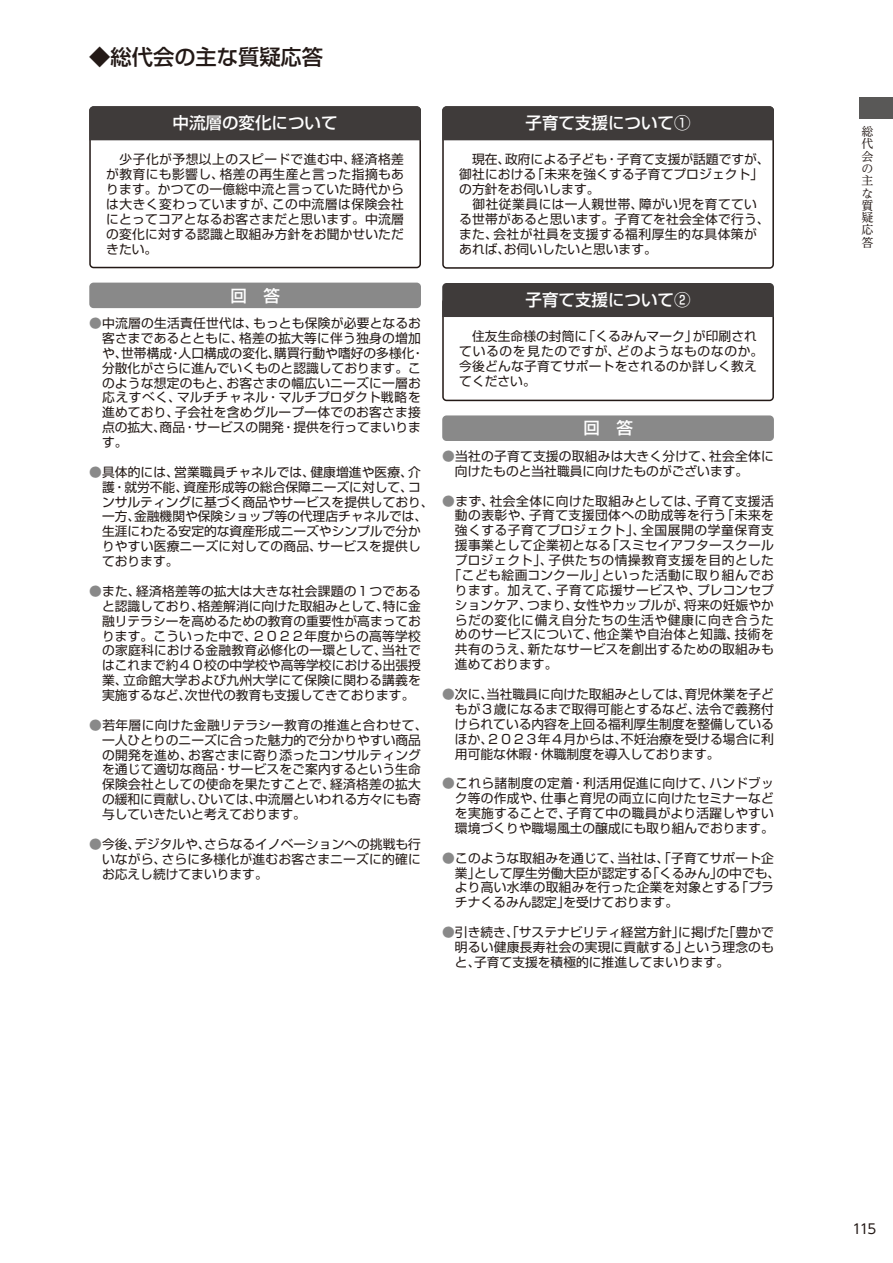
<style>
.page{position:relative;width:893px;height:1263px;background:#fff}
.page>*{position:absolute;margin:0;border:0;box-sizing:border-box;transform-origin:0 0}
.t1{font:500 21.3px "Shin Go Pro";color:#231916}
.t2{font:500 16.5px "Shin Go Pro";color:#fff}
.t3{font:13.5px "UD Shin Go Pro";color:#231916}
.t4{font:12.75px/14.9px "Shin Go Pro";letter-spacing:.01em;color:#231916}
.t5{font:12.75px "Shin Go Pro";letter-spacing:.035em;color:#231916}
.t6{font:12.75px "Shin Go Pro";letter-spacing:.045em;color:#231916}
.t7{font:12.75px "Shin Go Pro";letter-spacing:.05em;color:#231916}
.t8{font:12.75px "Shin Go Pro";letter-spacing:.03em;color:#231916}
.t9{font:12.75px "Shin Go Pro";letter-spacing:.04em;color:#231916}
.t10{font:12px/12.3px "UD Reimin Pro";color:#231916;text-align:justify}
.s1{color:#898989}
</style>
<div class="page">
<div style="left:859px;top:98px;width:34px;height:21px;background:#595857"></div>
<div style="left:89px;top:283px;width:332px;height:25px;background:#898989;border-radius:4px"></div>
<div style="left:442px;top:415px;width:332px;height:26px;background:#898989;border-radius:4px"></div>
<svg style="left:89px;top:140px;width:332px;height:128px"></svg>
<div style="left:89px;top:106px;width:332px;height:34px;background:#3f3b3a"></div>
<svg style="left:442px;top:140px;width:332px;height:129px"></svg>
<div style="left:442px;top:106px;width:332px;height:34px;background:#3f3b3a"></div>
<svg style="left:442px;top:283px;width:332px;height:118px"></svg>
<h1 class="t1" style="left:89px;top:40px;width:235px">◆総代会の主な質疑応答</h1>
<p class="t2" style="left:173px;top:110px;width:166px">中流層の変化について</p>
<p class="t4" style="left:106px;top:150px;width:299px;text-align:justify">　少子化が予想以上のスピードで進む中、経済格差が教育にも影響し、格差の再生産と言った指摘もあります。かつての一億総中流と言っていた時代からは大きく変わっていますが、この中流層は保険会社にとってコアとなるお客さまだと思います。中流層の変化に対する認識と取組み方針をお聞かせいただきたい。</p>
<p class="t2" style="left:230px;top:282px;width:51px">回　答</p>
<p class="t4" style="left:102px;top:314px;width:324px;text-indent:-13px"><span class="s1">●</span>中流層の生活責任世代は、もっとも保険が必要となるお客さまであるとともに、格差の拡大等に伴う独身の増加や、世帯構成・人口構成の変化、購買行動や嗜好の多様化・分散化がさらに進んでいくものと認識しております。このような想定のもと、お客さまの幅広いニーズに一層お応えすべく、マルチチャネル・マルチプロダクト戦略を進めており、子会社を含めグループ一体でのお客さま接点の拡大、商品・サービスの開発・提供を行ってまいります。</p>
<p class="t4" style="left:102px;top:463px;width:333px;text-indent:-13px"><span class="s1">●</span>具体的には、営業職員チャネルでは、健康増進や医療、介護・就労不能、資産形成等の総合保障ニーズに対して、コンサルティングに基づく商品やサービスを提供しており、一方、金融機関や保険ショップ等の代理店チャネルでは、生涯にわたる安定的な資産形成ニーズやシンプルで分かりやすい医療ニーズに対しての商品、サービスを提供しております。</p>
<p class="t4" style="left:102px;top:582px;width:320px;text-align:justify;text-indent:-13px"><span class="s1">●</span>また、経済格差等の拡大は大きな社会課題の１つであると認識しており、格差解消に向けた取組みとして、特に金融リテラシーを高めるための教育の重要性が高まっております。こういった中で、２０２２年度からの高等学校の家庭科における金融教育必修化の一環として、当社ではこれまで約４０校の中学校や高等学校における出張授業、立命館大学および九州大学にて保険に関わる講義を実施するなど、次世代の教育も支援してきております。</p>
<p class="t4" style="left:102px;top:716px;width:327px;text-indent:-13px"><span class="s1">●</span>若年層に向けた金融リテラシー教育の推進と合わせて、一人ひとりのニーズに合った魅力的で分かりやすい商品の開発を進め、お客さまに寄り添ったコンサルティングを通じて適切な商品・サービスをご案内するという生命保険会社としての使命を果たすことで、経済格差の拡大の緩和に貢献し、ひいては、中流層といわれる方々にも寄与していきたいと考えております。</p>
<p class="t4" style="left:102px;top:835px;width:320px;text-align:justify;text-indent:-13px"><span class="s1">●</span>今後、デジタルや、さらなるイノベーションへの挑戦も行いながら、さらに多様化が進むお客さまニーズに的確にお応えし続けてまいります。</p>
<p class="t2" style="left:526px;top:110px;width:166px">子育て支援について①</p>
<p class="t4" style="left:459px;top:150px;width:312px">　現在、政府による子ども・子育て支援が話題ですが、御社における「未来を強くする子育てプロジェクト」の方針をお伺いします。<br>　御社従業員には一人親世帯、障がい児を育てている世帯があると思います。子育てを社会全体で行う、また、会社が社員を支援する福利厚生的な具体策があれば、お伺いしたいと思います。</p>
<p class="t2" style="left:526px;top:286px;width:166px">子育て支援について②</p>
<p class="t4" style="left:459px;top:327px;width:306px">　住友生命様の封筒に「くるみんマーク」が印刷されているのを見たのですが、どのようなものなのか。今後どんな子育てサポートをされるのか詳しく教えてください。</p>
<p class="t2" style="left:583px;top:415px;width:51px">回　答</p>
<p class="t4" style="left:455px;top:447px;width:320px;text-indent:-13px"><span class="s1">●</span>当社の子育て支援の取組みは大きく分けて、社会全体に向けたものと当社職員に向けたものがございます。</p>
<p class="t5" style="left:442px;top:490px;width:333px"><span class="s1">●</span>まず、社会全体に向けた取組みとしては、子育て支援活</p>
<p class="t5" style="left:455px;top:505px;width:320px">動の表彰や、子育て支援団体への助成等を行う「未来を</p>
<p class="t6" style="left:455px;top:520px;width:320px">強くする子育てプロジェクト」、全国展開の学童保育支</p>
<p class="t4" style="left:455px;top:536px;width:320px">援事業として企業初となる「スミセイアフタースクール</p>
<p class="t7" style="left:455px;top:550px;width:320px">プロジェクト」、子供たちの情操教育支援を目的とした</p>
<p class="t6" style="left:449px;top:565px;width:327px">「こども絵画コンクール」といった活動に取り組んでお</p>
<p class="t8" style="left:455px;top:579px;width:320px">ります。加えて、子育て応援サービスや、プレコンセプ</p>
<p class="t4" style="left:455px;top:596px;width:320px">ションケア、つまり、女性やカップルが、将来の妊娠やか</p>
<p class="t7" style="left:455px;top:609px;width:320px">らだの変化に備え自分たちの生活や健康に向き合うた</p>
<p class="t9" style="left:455px;top:624px;width:320px">めのサービスについて、他企業や自治体と知識、技術を</p>
<p class="t4" style="left:455px;top:640px;width:320px">共有のうえ、新たなサービスを創出するための取組みも</p>
<p class="t4" style="left:455px;top:655px;width:104px">進めております。</p>
<p class="t4" style="left:455px;top:685px;width:320px;text-align:justify;text-indent:-13px"><span class="s1">●</span>次に、当社職員に向けた取組みとしては、育児休業を子どもが３歳になるまで取得可能とするなど、法令で義務付けられている内容を上回る福利厚生制度を整備しているほか、２０２３年４月からは、不妊治療を受ける場合に利用可能な休暇・休職制度を導入しております。</p>
<p class="t4" style="left:455px;top:774px;width:320px;text-align:justify;text-indent:-13px"><span class="s1">●</span>これら諸制度の定着・利活用促進に向けて、ハンドブック等の作成や、仕事と育児の両立に向けたセミナーなどを実施することで、子育て中の職員がより活躍しやすい環境づくりや職場風土の醸成にも取り組んでおります。</p>
<p class="t4" style="left:455px;top:849px;width:327px;text-indent:-13px"><span class="s1">●</span>このような取組みを通じて、当社は、「子育てサポート企業」として厚生労働大臣が認定する「くるみん」の中でも、より高い水準の取組みを行った企業を対象とする「プラチナくるみん認定」を受けております。</p>
<p class="t4" style="left:455px;top:923px;width:320px;text-align:justify;text-indent:-13px"><span class="s1">●</span>引き続き、「サステナビリティ経営方針」に掲げた「豊かで明るい健康長寿社会の実現に貢献する」という理念のもと、子育て支援を積極的に推進してまいります。</p>
<p class="t10" style="left:862px;top:125px;width:13px">総代会の主な質疑応答</p>
<p class="t3" style="left:853px;top:1218px;width:25px">115</p>
</div>
